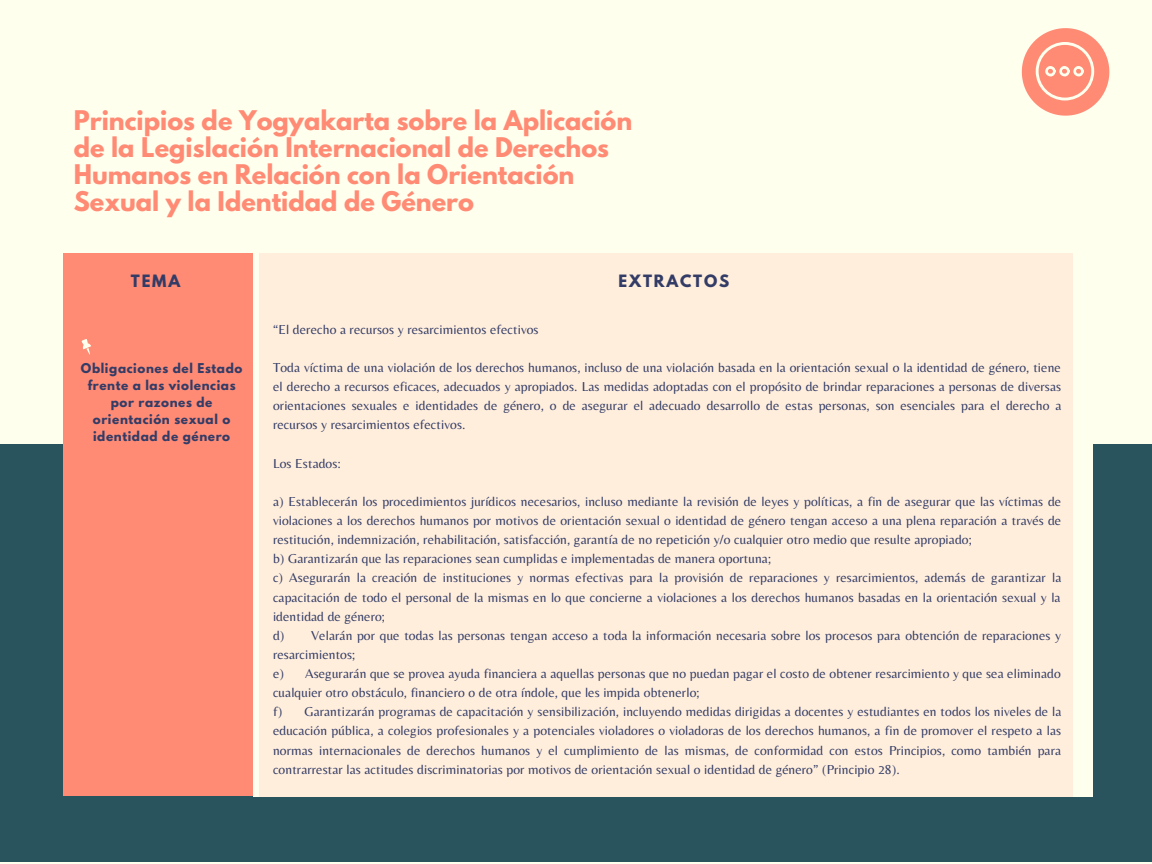
<style>
.page{position:relative;width:1152px;height:864px;background:#ffe}
.page>*{position:absolute;margin:0;border:0;box-sizing:border-box;transform-origin:0 0}
.t1{font:700 24px/27px "League Spartan";color:#ff8b75}
.t2{font:700 15.15px "League Spartan";letter-spacing:.12em;color:#333c66}
.t3{font:13.5px/19.2px "Belleza";letter-spacing:.01em;color:#333c66;text-align:justify}
.t4{font:700 12px/17px "League Spartan";letter-spacing:.05em;color:#333c66;text-align:center}
</style>
<div class="page">
<div style="left:0;top:444px;width:1152px;height:418px;background:#29535d"></div>
<svg style="left:1022px;top:28px;width:87px;height:88px"></svg>
<div style="left:64px;top:253px;width:196px;height:542px;background:#ff8b75"></div>
<div style="left:253px;top:238px;width:840px;height:559px;background:#ffe"></div>
<div style="left:260px;top:253px;width:813px;height:544px;background:#ffeedc"></div>
<svg style="left:81px;top:339px;width:10px;height:16px"></svg>
<p class="t1" style="left:74px;top:109px;width:560px">Principios de Yogyakarta sobre la Aplicación de la Legislación Internacional de Derechos Humanos en Relación con la Orientación Sexual y la Identidad de Género</p>
<p class="t2" style="left:131px;top:273px;width:51px">TEMA</p>
<p class="t2" style="left:619px;top:273px;width:112px">EXTRACTOS</p>
<p class="t4" style="left:81px;top:361px;width:163px">Obligaciones del Estado frente a las violencias por razones de orientación sexual o identidad de género</p>
<p class="t3" style="left:273px;top:319px;width:267px">“El derecho a recursos y resarcimientos efectivos</p>
<p class="t3" style="left:273px;top:358px;width:790px">Toda víctima de una violación de los derechos humanos, incluso de una violación basada en la orientación sexual o la identidad de género, tiene el derecho a recursos eficaces, adecuados y apropiados. Las medidas adoptadas con el propósito de brindar reparaciones a personas de diversas orientaciones sexuales e identidades de género, o de asegurar el adecuado desarrollo de estas personas, son esenciales para el derecho a recursos y resarcimientos efectivos.</p>
<p class="t3" style="left:273px;top:453px;width:69px">Los Estados:</p>
<p class="t3" style="left:273px;top:492px;width:790px">a) Establecerán los procedimientos jurídicos necesarios, incluso mediante la revisión de leyes y políticas, a fin de asegurar que las víctimas de violaciones a los derechos humanos por motivos de orientación sexual o identidad de género tengan acceso a una plena reparación a través de restitución, indemnización, rehabilitación, satisfacción, garantía de no repetición y/o cualquier otro medio que resulte apropiado;</p>
<p class="t3" style="left:273px;top:549px;width:499px">b) Garantizarán que las reparaciones sean cumplidas e implementadas de manera oportuna;</p>
<p class="t3" style="left:273px;top:568px;width:790px">c) Asegurarán la creación de instituciones y normas efectivas para la provisión de reparaciones y resarcimientos, además de garantizar la capacitación de todo el personal de la mismas en lo que concierne a violaciones a los derechos humanos basadas en la orientación sexual y la identidad de género;</p>
<p class="t3" style="left:273px;top:625px;width:790px">d) Velarán por que todas las personas tengan acceso a toda la información necesaria sobre los procesos para obtención de reparaciones y resarcimientos;</p>
<p class="t3" style="left:273px;top:664px;width:789px">e) Asegurarán que se provea ayuda financiera a aquellas personas que no puedan pagar el costo de obtener resarcimiento y que sea eliminado cualquier otro obstáculo, financiero o de otra índole, que les impida obtenerlo;</p>
<p class="t3" style="left:273px;top:702px;width:790px">f) Garantizarán programas de capacitación y sensibilización, incluyendo medidas dirigidas a docentes y estudiantes en todos los niveles de la educación pública, a colegios profesionales y a potenciales violadores o violadoras de los derechos humanos, a fin de promover el respeto a las normas internacionales de derechos humanos y el cumplimiento de las mismas, de conformidad con estos Principios, como también para contrarrestar las actitudes discriminatorias por motivos de orientación sexual o identidad de género” (Principio 28).</p>
</div>
